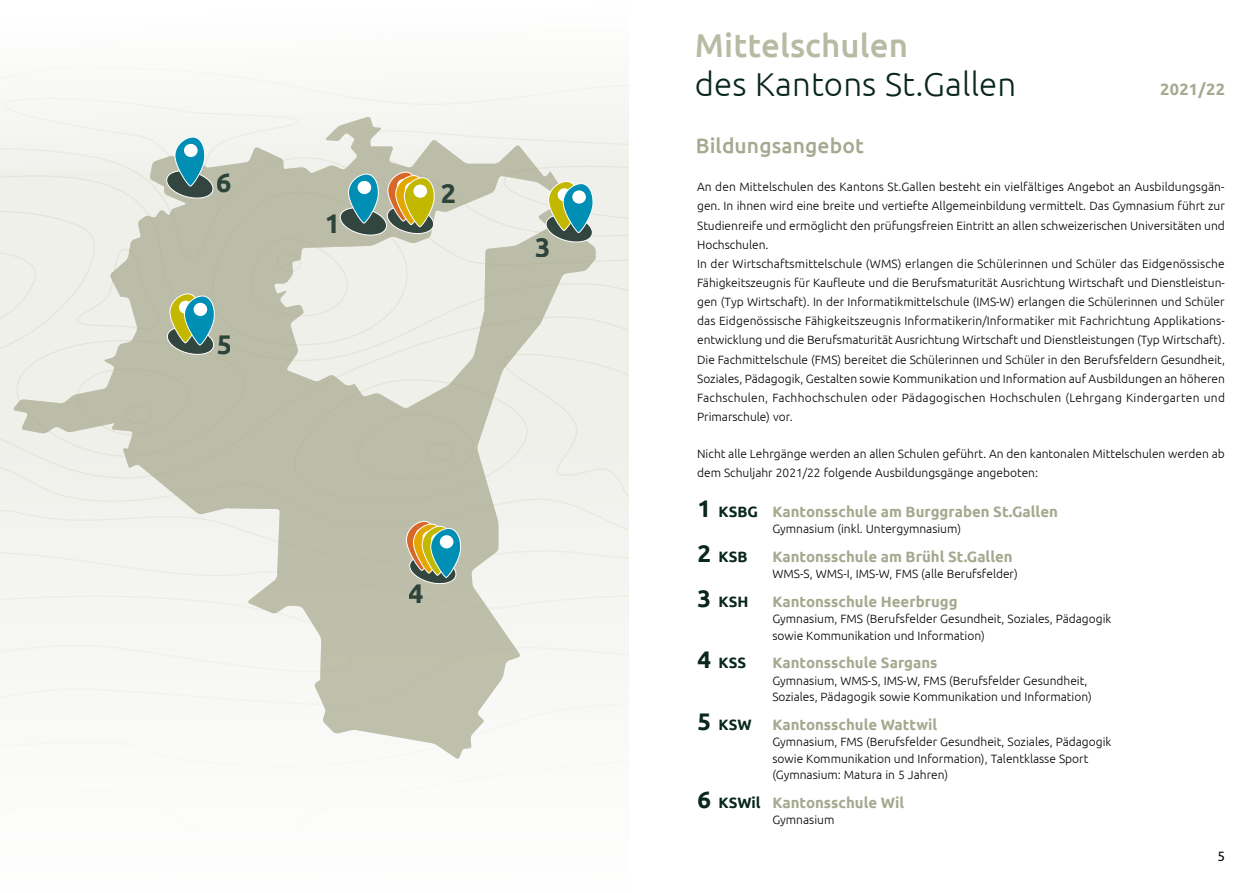
<style>
.page{position:relative;width:1259px;height:893px;background:#fff}
.page>*{position:absolute;margin:0;border:0;box-sizing:border-box;transform-origin:0 0}
.t1{font:300 33px "Ubuntu";letter-spacing:.005em;color:#09261f}
.t2{font:500 33px "Ubuntu";letter-spacing:.005em;color:#b8baa3}
.t3{font:700 27px "Ubuntu";color:#09261f}
.t4{font:500 21px "Ubuntu";letter-spacing:.005em;color:#a6a98f}
.t5{font:700 16.35px "Ubuntu";letter-spacing:.015em;color:#a6a98f}
.t6{font:700 15px "Ubuntu";color:#a6a98f}
.t7{font:700 15px "Ubuntu";color:#09261f}
.t8{font:13.5px "Ubuntu";color:#000}
.t9{font:300 12px/19.2px "Ubuntu";color:#000}
.s1{font-size:24px}
</style>
<div class="page">
<svg style="left:13px;top:652px;width:582px;height:107px;fill:#f8f8f5"></svg>
<svg style="left:0;top:84px;width:629px;height:568px"></svg>
<div style="left:193px;top:303px;width:14px;height:13px;background:#fff;border-radius:50%"></div>
<h2 class="t3" style="left:217px;top:166px;width:17px">6</h2>
<h2 class="t3" style="left:216px;top:328px;width:17px">5</h2>
<h2 class="t3" style="left:324px;top:207px;width:17px">1</h2>
<h2 class="t3" style="left:440px;top:177px;width:17px">2</h2>
<h2 class="t3" style="left:535px;top:231px;width:17px">3</h2>
<h2 class="t3" style="left:409px;top:577px;width:17px">4</h2>
<h1 class="t2" style="left:695px;top:25px;width:215px">Mittelschulen</h1>
<h1 class="t1" style="left:695px;top:64px;width:323px">des Kantons St.Gallen</h1>
<h3 class="t4" style="left:696px;top:132px;width:169px">Bildungsangebot</h3>
<h3 class="t5" style="left:1160px;top:80px;width:66px">2021/22</h3>
<p class="t9" style="left:697px;top:177px;width:529px">An den Mittelschulen des Kantons St.Gallen besteht ein vielfältiges Angebot an Ausbildungsgän&shy;gen. In ihnen wird eine breite und vertiefte Allgemeinbildung vermittelt. Das Gymnasium führt zur Studienreife und ermöglicht den prüfungsfreien Eintritt an allen schweizerischen Universitäten und Hochschulen.<br>In der Wirtschaftsmittelschule (WMS) erlangen die Schülerinnen und Schüler das Eidgenössische Fähigkeitszeugnis für Kaufleute und die Berufsmaturität Ausrichtung Wirtschaft und Dienstleistun&shy;gen (Typ Wirtschaft). In der Informatikmittelschule (IMS-W) erlangen die Schülerinnen und Schüler das Eidgenössische Fähigkeitszeugnis Informatikerin/Informatiker mit Fachrichtung Applikations&shy;entwicklung und die Berufsmaturität Ausrichtung Wirtschaft und Dienstleistungen (Typ Wirtschaft).<br>Die Fachmittelschule (FMS) bereitet die Schülerinnen und Schüler in den Berufsfeldern Gesundheit, Soziales, Pädagogik, Gestalten sowie Kommunikation und Information auf Ausbildungen an höheren Fachschulen, Fachhochschulen oder Pädagogischen Hochschulen (Lehrgang Kindergarten und Primarschule) vor.</p>
<p class="t9" style="left:697px;top:443px;width:529px">Nicht alle Lehrgänge werden an allen Schulen geführt. An den kantonalen Mittelschulen werden ab dem Schuljahr 2021/22 folgende Ausbildungsgänge angeboten:</p>
<p class="t7" style="left:697px;top:502px;width:62px"><span class="s1">1</span> KSBG</p>
<p class="t7" style="left:697px;top:547px;width:52px"><span class="s1">2</span> KSB</p>
<p class="t7" style="left:697px;top:592px;width:52px"><span class="s1">3</span> KSH</p>
<p class="t7" style="left:697px;top:654px;width:50px"><span class="s1">4</span> KSS</p>
<p class="t7" style="left:697px;top:715px;width:56px"><span class="s1">5</span> KSW</p>
<p class="t7" style="left:697px;top:793px;width:65px"><span class="s1">6</span> KSWil</p>
<p class="t6" style="left:772px;top:502px;width:287px">Kantonsschule am Burggraben St.Gallen</p>
<p class="t9" style="left:772px;top:519px;width:190px">Gymnasium (inkl. Untergymnasium)</p>
<p class="t6" style="left:772px;top:547px;width:242px">Kantonsschule am Brühl St.Gallen</p>
<p class="t9" style="left:772px;top:564px;width:247px">WMS-S, WMS-I, IMS-W, FMS (alle Berufsfelder)</p>
<p class="t6" style="left:772px;top:592px;width:187px">Kantonsschule Heerbrugg</p>
<p class="t9" style="left:772px;top:610px;width:340px;line-height:16.5px">Gymnasium, FMS (Berufsfelder Gesundheit, Soziales, Pädagogik sowie Kommunikation und Information)</p>
<p class="t6" style="left:772px;top:654px;width:167px">Kantonsschule Sargans</p>
<p class="t9" style="left:772px;top:672px;width:321px;line-height:16.5px">Gymnasium, WMS-S, IMS-W, FMS (Berufsfelder Gesundheit,<br>Soziales, Pädagogik sowie Kommunikation und Information)</p>
<p class="t6" style="left:772px;top:715px;width:166px">Kantonsschule Wattwil</p>
<p class="t9" style="left:772px;top:733px;width:340px;line-height:16.5px">Gymnasium, FMS (Berufsfelder Gesundheit, Soziales, Pädagogik sowie Kommunikation und Information), Talentklasse Sport (Gymnasium: Matura in 5 Jahren)</p>
<p class="t6" style="left:772px;top:793px;width:133px">Kantonsschule Wil</p>
<p class="t9" style="left:772px;top:810px;width:63px">Gymnasium</p>
<p class="t8" style="left:1217px;top:848px;width:9px">5</p>
</div>
